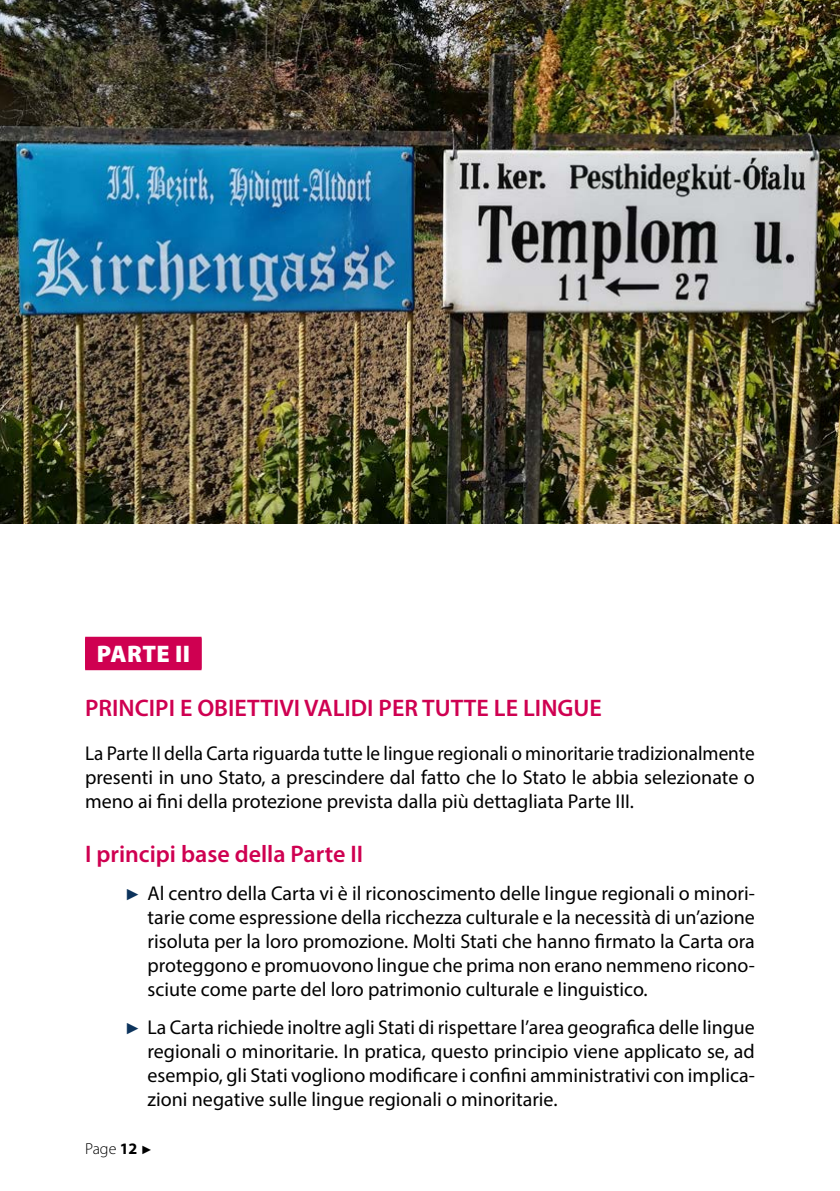
<style>
.page{position:relative;width:840px;height:1191px;background:#fff}
.page>*{position:absolute;margin:0;border:0;box-sizing:border-box;transform-origin:0 0}
.t1{font:600 24px "Myriad Pro";color:#cf0051}
.t2{font:900 24px "Myriad Pro";letter-spacing:.02em;color:#fff}
.t3{font:20px/24px "Myriad Pro";color:#000;text-align:justify}
.t4{font:20px/24px "Myriad Pro";color:#000;text-align:justify;scale:.96 1}
.t5{font:300 16px "Myriad Pro";color:#000}
.s1{font-family:"Arial";font-size:16px;color:#0c335c}
.s2{font-weight:700}
.s3{font-family:"Arial";font-weight:400;font-size:12px}
</style>
<div class="page">
<img style="left:0;top:0;width:839px;height:523px">
<div style="left:85px;top:638px;width:116px;height:32px;background:#cf0051"></div>
<div style="left:85px;top:637px;width:116px;height:32px;background:#cf0051"></div>
<p class="t2" style="left:97px;top:637px;width:95px">PARTE II</p>
<p class="t1" style="left:85px;top:693px;width:518px">PRINCIPI E OBIETTIVI VALIDI PER TUTTE LE LINGUE</p>
<p class="t4" style="left:85px;top:740px;width:698px">La Parte II della Carta riguarda tutte le lingue regionali o minoritarie tradizionalmente presenti in uno Stato, a prescindere dal fatto che lo Stato le abbia selezionate o meno ai fini della protezione prevista dalla più dettagliata Parte III.</p>
<p class="t1" style="left:85px;top:839px;width:279px">I principi base della Parte II</p>
<p class="t3" style="left:147px;top:881px;width:608px;text-indent:-23px"><span class="s1">►</span> Al centro della Carta vi è il riconoscimento delle lingue regionali o minori&shy;tarie come espressione della ricchezza culturale e la necessità di un’azione risoluta per la loro promozione. Molti Stati che hanno firmato la Carta ora proteggono e promuovono lingue che prima non erano nemmeno ricono&shy;sciute come parte del loro patrimonio culturale e linguistico.</p>
<p class="t3" style="left:147px;top:1014px;width:608px;text-indent:-23px"><span class="s1">►</span> La Carta richiede inoltre agli Stati di rispettare l’area geografica delle lingue regionali o minoritarie. In pratica, questo principio viene applicato se, ad esempio, gli Stati vogliono modificare i confini amministrativi con implica&shy;zioni negative sulle lingue regionali o minoritarie.</p>
<p class="t5" style="left:85px;top:1139px;width:69px">Page <span class="s2">12</span> <span class="s3">►</span></p>
</div>
